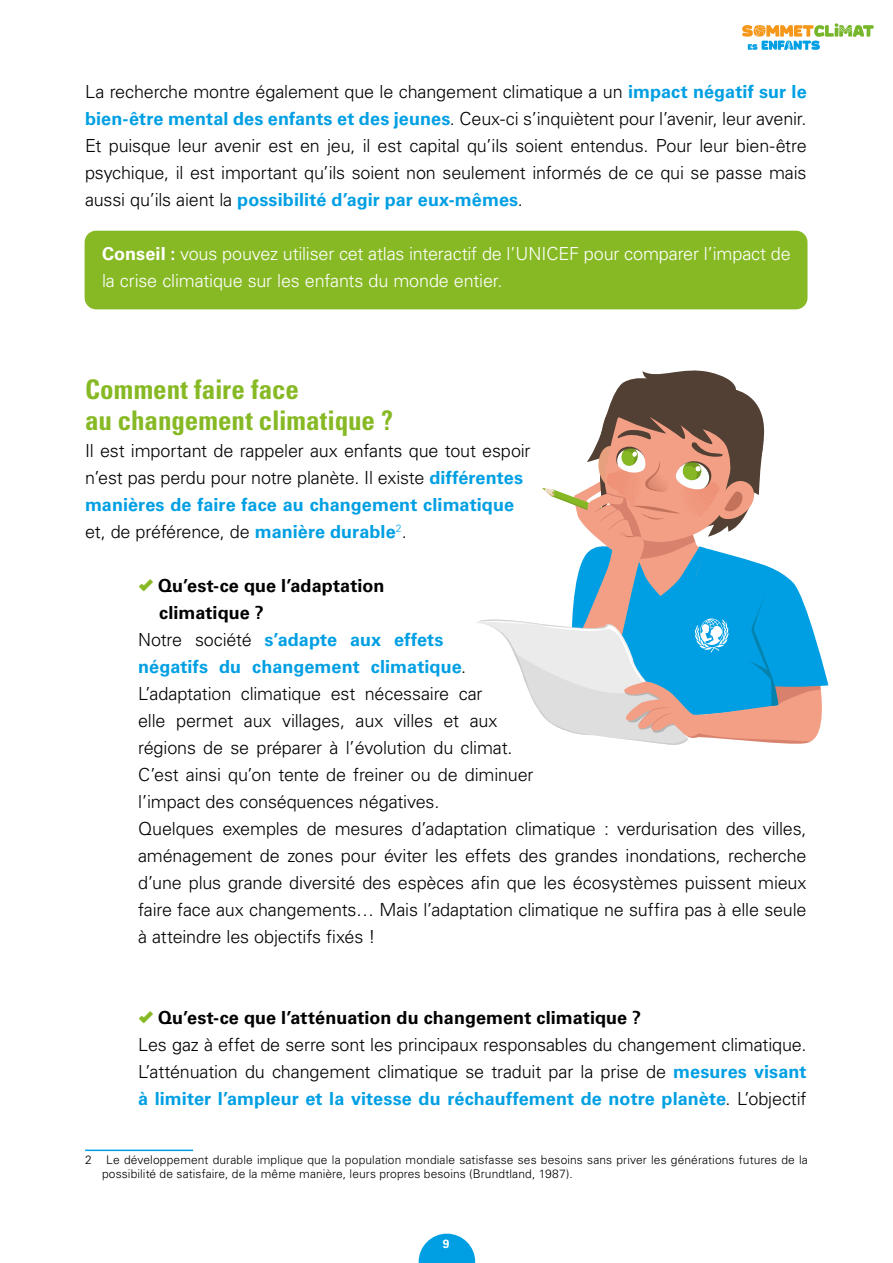
<style>
.page{position:relative;width:893px;height:1263px;background:#fff}
.page>*{position:absolute;margin:0;border:0;box-sizing:border-box;transform-origin:0 0}
.t1{font:700 condensed 27px/31px "Univers LT Std";color:#87b925}
.t2{font:300 18px/27px "Univers LT Std";letter-spacing:-.01em;color:#000;text-align:justify}
.t3{font:300 18px/27px "Univers LT Std";letter-spacing:-.01em;color:#fff}
.t4{font:700 18px "Univers LT Std";letter-spacing:.005em;color:#000}
.t5{font:700 18px "Univers LT Std";letter-spacing:.005em;color:#009fe3}
.t6{font:300 12px/13.8px "Univers LT Std";letter-spacing:.01em;color:#000}
.t7{font:700 12px "Univers LT Std";color:#fff}
.s1{font-weight:700;color:#009fe3}
.s2{font-weight:700}
.s3{font-weight:300;color:#000}
</style>
<div class="page">
<svg style="left:742px;top:23px;width:132px;height:27px"></svg>
<div style="left:85px;top:231px;width:722px;height:78px;background:#87b925;border-radius:12px"></div>
<hr style="left:85px;top:1149px;width:108px;height:2px;background:#009fe3">
<svg style="left:476px;top:370px;width:353px;height:375px"></svg>
<svg style="left:419px;top:1233px;width:56px;height:30px"></svg>
<p class="t2" style="left:85px;top:78px;width:723px">La recherche montre également que le changement climatique a un <span class="s1">impact négatif sur le bien-être mental des enfants et des jeunes</span>. Ceux-ci s’inquiètent pour l’avenir, leur avenir.<br>Et puisque leur avenir est en jeu, il est capital qu’ils soient entendus. Pour leur bien-être psychique, il est important qu’ils soient non seulement informés de ce qui se passe mais aussi qu’ils aient la <span class="s1">possibilité d’agir par eux-mêmes</span>.</p>
<p class="t3" style="left:102px;top:240px;width:690px"><span class="s2">Conseil :</span> vous pouvez utiliser cet atlas interactif de l’UNICEF pour comparer l’impact de la crise climatique sur les enfants du monde entier.</p>
<h1 class="t1" style="left:85px;top:374px;width:310px">Comment faire face<br>au changement climatique ?</h1>
<p class="t2" style="left:85px;top:437px;width:447px;text-align:left">Il est important de rappeler aux enfants que tout espoir n’est pas perdu pour notre planète. Il existe <span class="s1">différentes manières de faire face au changement climatique </span>et, de préférence, de <span class="s1">manière durable</span><sup>2</sup>.</p>
<p class="t4" style="left:158px;top:575px;width:228px">Qu’est-ce que l’adaptation</p>
<p class="t4" style="left:159px;top:602px;width:106px">climatique ?</p>
<p class="t5" style="left:138px;top:629px;width:307px"><span class="s3">Notre société</span> s’adapte aux effets</p>
<p class="t5" style="left:138px;top:656px;width:329px">négatifs du changement climatique<span class="s3">.</span></p>
<p class="t2" style="left:138px;top:680px;width:346px">L’adaptation climatique est nécessaire car</p>
<p class="t2" style="left:138px;top:707px;width:361px">elle permet aux villages, aux villes et aux</p>
<p class="t2" style="left:138px;top:734px;width:376px">régions de se préparer à l’évolution du climat.</p>
<p class="t2" style="left:138px;top:761px;width:397px">C’est ainsi qu’on tente de freiner ou de diminuer</p>
<p class="t2" style="left:138px;top:788px;width:303px">l’impact des conséquences négatives.</p>
<p class="t2" style="left:138px;top:815px;width:670px">Quelques exemples de mesures d’adaptation climatique : verdurisation des villes,</p>
<p class="t2" style="left:138px;top:842px;width:670px">aménagement de zones pour éviter les effets des grandes inondations, recherche</p>
<p class="t2" style="left:138px;top:869px;width:670px">d’une plus grande diversité des espèces afin que les écosystèmes puissent mieux</p>
<p class="t2" style="left:138px;top:896px;width:670px">faire face aux changements… Mais l’adaptation climatique ne suffira pas à elle seule</p>
<p class="t2" style="left:138px;top:923px;width:239px">à atteindre les objectifs fixés !</p>
<p class="t4" style="left:158px;top:1007px;width:485px">Qu’est-ce que l’atténuation du changement climatique ?</p>
<p class="t2" style="left:138px;top:1031px;width:670px">Les gaz à effet de serre sont les principaux responsables du changement climatique.<br>L’atténuation du changement climatique se traduit par la prise de <span class="s1">mesures visant à limiter l’ampleur et la vitesse du réchauffement de notre planète</span>. L’objectif</p>
<p class="t6" style="left:102px;top:1153px;width:707px;text-indent:-17px">2 Le développement durable implique que la population mondiale satisfasse ses besoins sans priver les générations futures de la possibilité de satisfaire, de la même manière, leurs propres besoins (Brundtland, 1987).</p>
<p class="t7" style="left:443px;top:1237px;width:8px">9</p>
</div>
